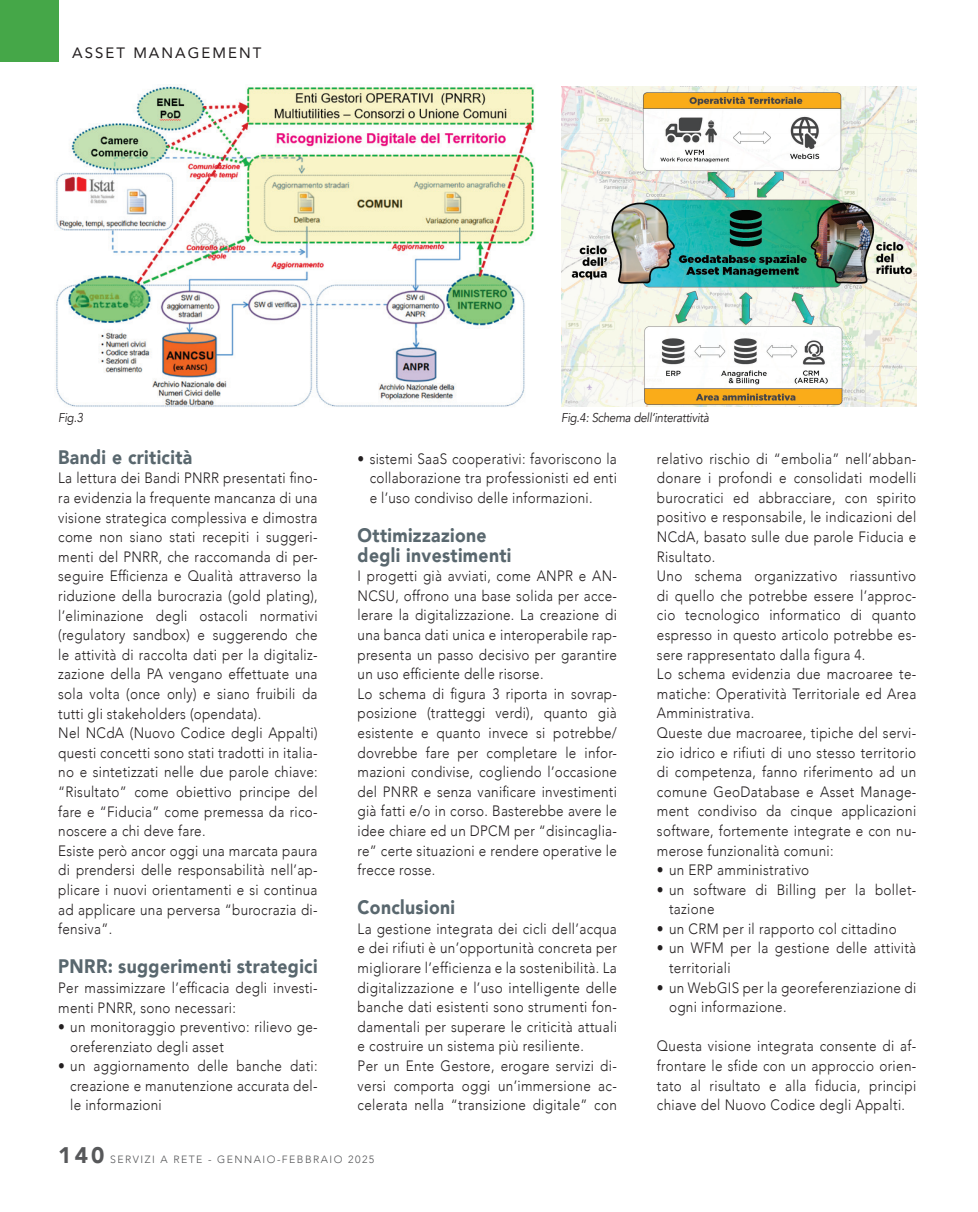
<style>
.page{position:relative;width:978px;height:1212px;background:#fff}
.page>*{position:absolute;margin:0;border:0;box-sizing:border-box;transform-origin:0 0}
.t1{font:900 19.5px/19.6px "Avenir";letter-spacing:.02em;color:#59676e;scale:.9 1}
.t2{font:300 15px/19.6px "Avenir";letter-spacing:.02em;color:#231f20;scale:.9 1}
.t3{font:15px "Avenir";letter-spacing:.135em;color:#231f20}
.t4{font:italic 12.75px "Avenir";letter-spacing:-.02em;color:#231f20;scale:.9 1}
.t5{font:300 10.5px "Avenir";letter-spacing:.14em;color:#57585a}
.s1{font-weight:900;font-size:22.5px}
</style>
<div class="page">
<img style="left:56px;top:86px;width:478px;height:321px">
<div style="left:0;top:0;width:58px;height:62px;background:#45a748"></div>
<img style="left:561px;top:87px;width:355px;height:319px">
<p class="t3" style="left:72px;top:41px;width:191px">ASSET MANAGEMENT</p>
<p class="t4" style="left:58px;top:410px;width:29px">Fig.3</p>
<p class="t4" style="left:561px;top:410px;width:166px">Fig.4: Schema dell’interattività</p>
<h1 class="t1" style="left:58px;top:447px;width:150px">Bandi e criticità</h1>
<p class="t2" style="left:58px;top:468px;width:290px">La lettura dei Bandi PNRR presentati fino&shy;ra evidenzia la frequente mancanza di una visione strategica complessiva e dimostra come non siano stati recepiti i suggeri&shy;menti del PNRR, che raccomanda di per&shy;seguire Efficienza e Qualità attraverso la riduzione della burocrazia (gold plating), l’eliminazione degli ostacoli normativi (regulatory sandbox) e suggerendo che le attività di raccolta dati per la digitaliz&shy;zazione della PA vengano effettuate una sola volta (once only) e siano fruibili da tutti gli stakeholders (opendata).<br>Nel NCdA (Nuovo Codice degli Appalti) questi concetti sono stati tradotti in italia&shy;no e sintetizzati nelle due parole chiave: “Risultato” come obiettivo principe del fare e “Fiducia” come premessa da rico&shy;noscere a chi deve fare.<br>Esiste però ancor oggi una marcata paura di prendersi delle responsabilità nell’ap&shy;plicare i nuovi orientamenti e si continua ad applicare una perversa “burocrazia di&shy;fensiva”.</p>
<h1 class="t1" style="left:58px;top:956px;width:290px">PNRR: suggerimenti strategici</h1>
<p class="t2" style="left:58px;top:978px;width:290px">Per massimizzare l’efficacia degli investi&shy;menti PNRR, sono necessari:</p>
<p class="t2" style="left:70px;top:1017px;width:276px;text-indent:-12px">• un monitoraggio preventivo: rilievo ge&shy;oreferenziato degli asset</p>
<p class="t2" style="left:70px;top:1056px;width:276px;text-align:justify;text-indent:-12px">• un aggiornamento delle banche dati: creazione e manutenzione accurata del&shy;le informazioni</p>
<p class="t2" style="left:370px;top:449px;width:276px;text-align:justify;text-indent:-12px">• sistemi SaaS cooperativi: favoriscono la collaborazione tra professionisti ed enti e l’uso condiviso delle informazioni.</p>
<h1 class="t1" style="left:358px;top:525px;width:172px">Ottimizzazione degli investimenti</h1>
<p class="t2" style="left:358px;top:566px;width:290px">I progetti già avviati, come ANPR e AN-NCSU, offrono una base solida per acce&shy;lerare la digitalizzazione. La creazione di una banca dati unica e interoperabile rap&shy;presenta un passo decisivo per garantire un uso efficiente delle risorse.<br>Lo schema di figura 3 riporta in sovrap&shy;posizione (tratteggi verdi), quanto già esistente e quanto invece si potrebbe/ dovrebbe fare per completare le infor&shy;mazioni condivise, cogliendo l’occasione del PNRR e senza vanificare investimenti già fatti e/o in corso. Basterebbe avere le idee chiare ed un DPCM per “disincaglia&shy;re” certe situazioni e rendere operative le frecce rosse.</p>
<h1 class="t1" style="left:358px;top:897px;width:110px">Conclusioni</h1>
<p class="t2" style="left:358px;top:919px;width:290px">La gestione integrata dei cicli dell’acqua e dei rifiuti è un’opportunità concreta per migliorare l’efficienza e la sostenibilità. La digitalizzazione e l’uso intelligente delle banche dati esistenti sono strumenti fon&shy;damentali per superare le criticità attuali e costruire un sistema più resiliente.<br>Per un Ente Gestore, erogare servizi di&shy;versi comporta oggi un’immersione ac&shy;celerata nella “transizione digitale” con</p>
<p class="t5" style="left:58px;top:1153px;width:318px"><span class="s1">140</span> SERVIZI A RETE - GENNAIO-FEBBRAIO 2025</p>
<p class="t2" style="left:657px;top:449px;width:290px">relativo rischio di “embolia” nell’abban&shy;donare i profondi e consolidati modelli burocratici ed abbracciare, con spirito positivo e responsabile, le indicazioni del NCdA, basato sulle due parole Fiducia e Risultato.<br>Uno schema organizzativo riassuntivo di quello che potrebbe essere l’approc&shy;cio tecnologico informatico di quanto espresso in questo articolo potrebbe es&shy;sere rappresentato dalla figura 4.<br>Lo schema evidenzia due macroaree te&shy;matiche: Operatività Territoriale ed Area Amministrativa.<br>Queste due macroaree, tipiche del servi&shy;zio idrico e rifiuti di uno stesso territorio di competenza, fanno riferimento ad un comune GeoDatabase e Asset Manage&shy;ment condiviso da cinque applicazioni software, fortemente integrate e con nu&shy;merose funzionalità comuni:</p>
<p class="t2" style="left:657px;top:860px;width:171px">• un ERP amministrativo</p>
<p class="t2" style="left:669px;top:880px;width:276px;text-indent:-12px">• un software di Billing per la bollet&shy;tazione</p>
<p class="t2" style="left:657px;top:919px;width:268px">• un CRM per il rapporto col cittadino</p>
<p class="t2" style="left:669px;top:938px;width:276px;text-indent:-12px">• un WFM per la gestione delle attività territoriali</p>
<p class="t2" style="left:669px;top:978px;width:276px;text-indent:-12px">• un WebGIS per la georeferenziazione di ogni informazione.</p>
<p class="t2" style="left:657px;top:1036px;width:290px;text-align:justify">Questa visione integrata consente di af&shy;frontare le sfide con un approccio orien&shy;tato al risultato e alla fiducia, principi chiave del Nuovo Codice degli Appalti.</p>
</div>
